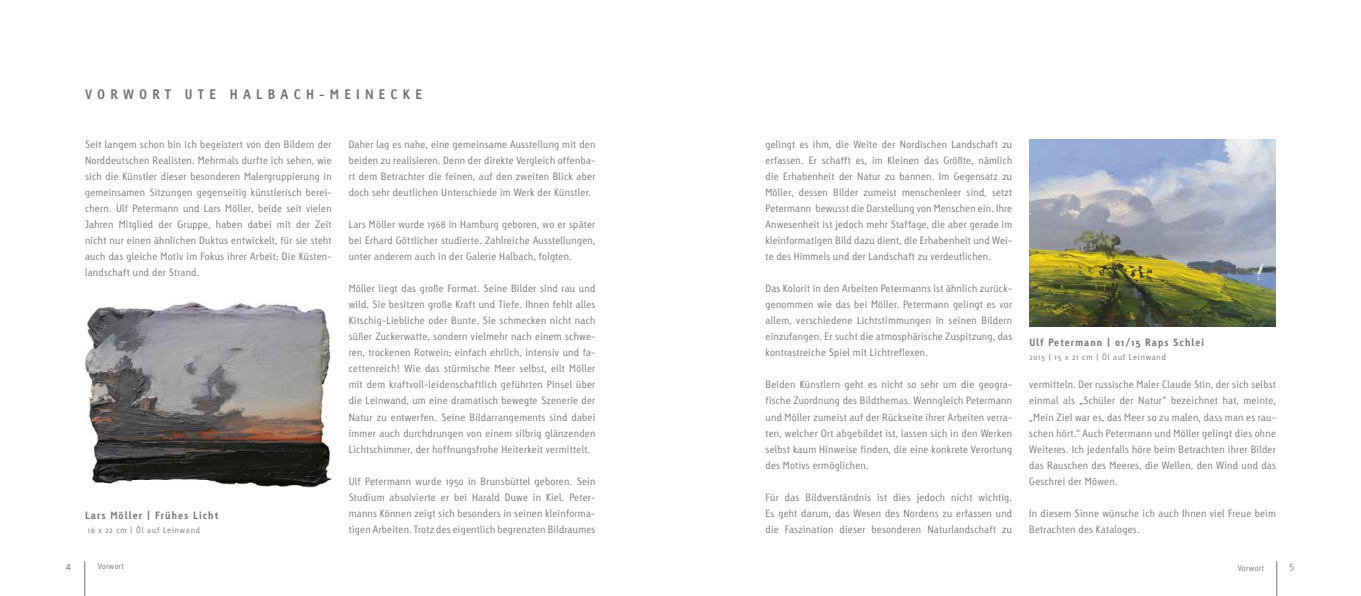
<style>
.page{position:relative;width:1361px;height:596px;background:#fff}
.page>*{position:absolute;margin:0;border:0;box-sizing:border-box;transform-origin:0 0}
.t1{font:700 13px "Linotype Tetria";letter-spacing:.4em;color:#707172}
.t2{font:300 10px/16px "Linotype Tetria";letter-spacing:.025em;color:#707172;text-align:justify}
.t3{font:700 10px "Linotype Tetria";letter-spacing:.1em;color:#707172}
.t4{font:300 8px "Linotype Tetria";letter-spacing:.1em;color:#707172}
</style>
<div class="page">
<hr style="left:85px;top:561px;width:1px;height:34px;background:#707172">
<hr style="left:1276px;top:561px;width:1px;height:34px;background:#707172">
<img style="left:85px;top:301px;width:246px;height:186px">
<img style="left:1029px;top:139px;width:247px;height:187px">
<h1 class="t1" style="left:85px;top:86px;width:339px">Vorwort Ute Halbach -meinecke</h1>
<p class="t2" style="left:85px;top:136px;width:248px">Seit langem schon bin ich begeistert von den Bildern der N orddeutschen Realisten. Mehrmals durfte ich sehen, wie sich die Künstler dieser besonderen Malergruppierung in gemeinsamen Sitzungen gegenseitig künstlerisch berei&shy;chern. Ulf Petermann und Lars Möller, beide seit vielen Jahren Mitglied der Gruppe, haben dabei mit der Zeit nicht nur einen ähnlichen Duktus entwickelt, für sie steht auch das gleiche Motiv im Fokus ihrer Arbeit: Die Küsten&shy;landschaft und der Strand.</p>
<p class="t2" style="left:349px;top:136px;width:248px">Daher lag es nahe, eine gemeinsame Ausstellung mit den beiden zu realisieren. Denn der direkte Vergleich offenba&shy;rt dem Betrachter die feinen, auf den zweiten Blick aber doch sehr deutlichen Unterschiede im Werk der Künstler.</p>
<p class="t2" style="left:349px;top:216px;width:248px">Lars Möller wurde 1968 in Hamburg geboren, wo er später bei Erhard Göttlicher studierte. Zahlreiche Ausstellungen, unter anderem auch in der Galerie Halbach, folgten.</p>
<p class="t2" style="left:349px;top:280px;width:248px">Möller liegt das große Format. Seine Bilder sind rau und wild. Sie besitzen große Kraft und Tiefe. I hnen fehlt alles Kitschig-Liebliche oder Bunte. Sie schmecken nicht nach süßer Zuckerwatte, sondern vielmehr nach einem schwe&shy;ren, trockenen Rotwein; einfach ehrlich, intensiv und fa&shy;cettenreich! Wie das stürmische Meer selbst, eilt Möller mit dem kraftvoll-leidenschaftlich geführten Pinsel über die Leinwand, um eine dramatisch bewegte Szenerie der Natur zu entwerfen. Seine Bildarrangements sind dabei immer auch durchdrungen von einem silbrig glänzenden Lichtschimmer, der hoffnungsfrohe Heiterkeit vermittelt.</p>
<p class="t2" style="left:349px;top:472px;width:248px">Ulf Petermann wurde 1950 in Brunsbüttel geboren. Sein Studium absolvierte er bei Harald Duwe in Kiel. Peter&shy;manns Können zeigt sich besonders in seinen kleinforma&shy;tigen Arbeiten. Trotz des eigentlich begrenzten Bildraumes</p>
<p class="t3" style="left:85px;top:508px;width:135px">Lars Möller | Frühes Licht</p>
<p class="t4" style="left:88px;top:525px;width:114px">16 x 22 cm | Öl auf Leinwand</p>
<p class="t2" style="left:765px;top:136px;width:248px">gelingt es ihm, die Weite der N ordischen Landschaft zu erfassen. Er schafft es, im Kleinen das Größte, nämlich die Erhabenheit der Natur zu bannen. I m Gegensatz zu Möller, dessen Bilder zumeist menschenleer sind, setzt Petermann bewusst die Darstellung von Menschen ein. I hre Anwesenheit ist jedoch mehr Staffage, die aber gerade im kleinformatigen Bild dazu dient, die Erhabenheit und Wei&shy;te des Himmels und der Landschaft zu verdeutlichen.</p>
<p class="t2" style="left:765px;top:280px;width:248px">Das Kolorit in den Arbeiten Petermanns ist ähnlich zurück&shy;genommen wie das bei Möller. Petermann gelingt es vor allem, verschiedene Lichtstimmungen in seinen Bildern einzufangen. Er sucht die atmosphärische Zuspitzung, das kontrastreiche Spiel mit Lichtreflexen.</p>
<p class="t2" style="left:765px;top:376px;width:248px">Beiden Künstlern geht es nicht so sehr um die geogra&shy;fische Zuordnung des Bildthemas. Wenngleich Petermann und Möller zumeist auf der Rückseite ihrer Arbeiten verra&shy;ten, welcher Ort abgebildet ist, lassen sich in den Werken selbst kaum Hinweise finden, die eine konkrete Verortung des Motivs ermöglichen.</p>
<p class="t2" style="left:765px;top:488px;width:248px">Für das Bildverständnis ist dies jedoch nicht wichtig.<br>Es geht darum, das Wesen des N ordens zu erfassen und die Faszination dieser besonderen Naturlandschaft zu</p>
<p class="t3" style="left:1029px;top:336px;width:176px">Ulf Petermann | 01/15 Raps Schlei</p>
<p class="t4" style="left:1029px;top:352px;width:138px">2015 | 15 x 21 cm | Öl auf Leinwand</p>
<p class="t2" style="left:1029px;top:376px;width:248px">vermitteln. Der russische Maler Claude Stin, der sich selbst einmal als „Schüler der Natur“ bezeichnet hat, meinte, „Mein Ziel war es, das Meer so zu malen, dass man es rau&shy;schen hört.“ Auch Petermann und Möller gelingt dies ohne Weiteres. I ch jedenfalls höre beim Betrachten ihrer Bilder das Rauschen des Meeres, die Wellen, den Wind und das Geschrei der Möwen.</p>
<p class="t2" style="left:1029px;top:504px;width:248px">I n diesem Sinne wünsche ich auch I hnen viel Freue beim<br>Betrachten des Kataloges.</p>
<p class="t2" style="left:66px;top:557px;width:7px">4</p>
<p class="t4" style="left:98px;top:561px;width:28px">Vorwort</p>
<p class="t4" style="left:1238px;top:563px;width:28px">Vorwort</p>
<p class="t2" style="left:1289px;top:557px;width:6px">5</p>
</div>
